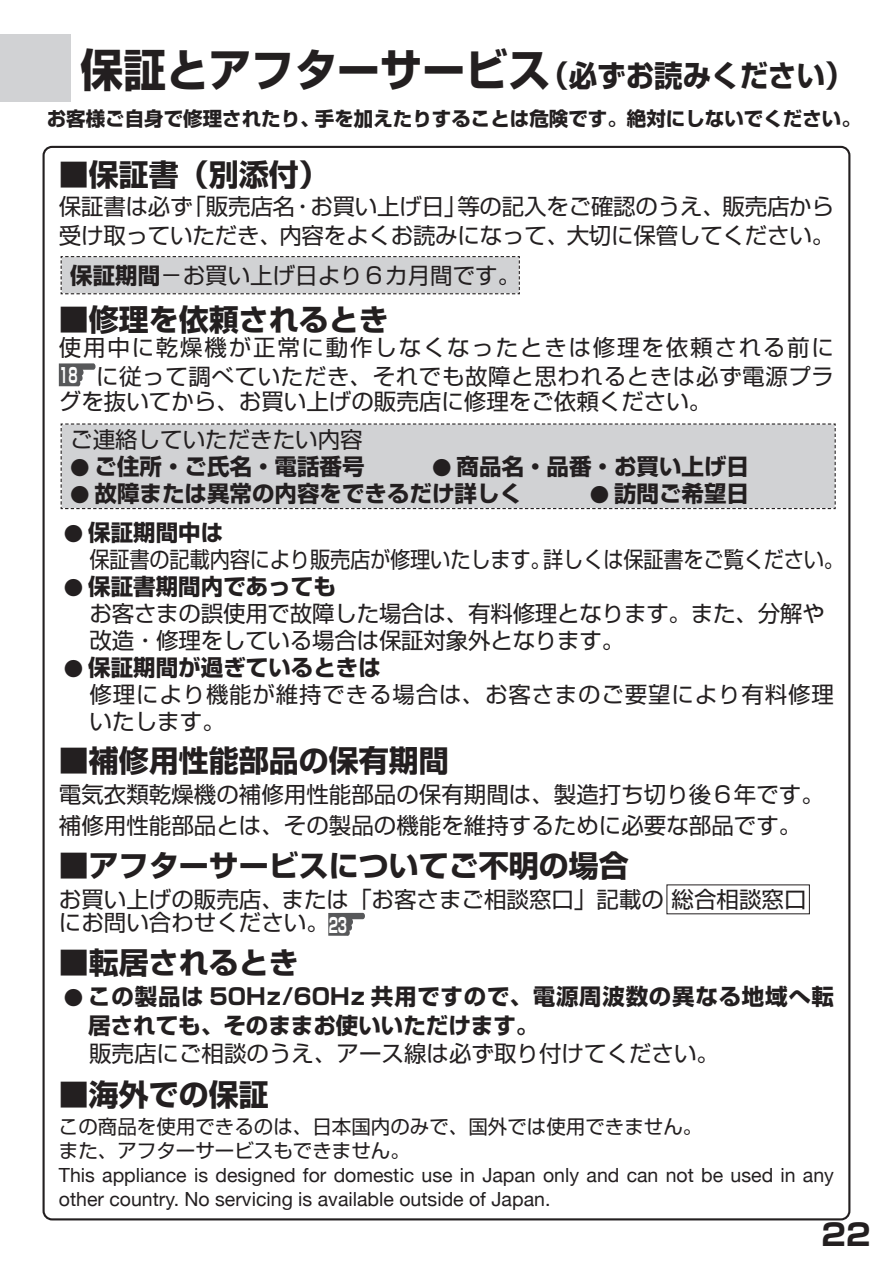
<style>
.page{position:relative;width:893px;height:1263px;background:#fff}
.page>*{position:absolute;margin:0;border:0;box-sizing:border-box;transform-origin:0 0}
.t1{font:700 45px "Shin Go Pro";color:#231f20;scale:.95 1}
.t2{font:700 30px "Shin Go Pro";color:#231f20}
.t3{font:22.5px/27px "Shin Go Pro";color:#231f20}
.t4{font:22.5px/28.5px "Shin Go Pro";letter-spacing:.08em;color:#231f20}
.t5{font:700 22.5px "Shin Go Pro";color:#231f20}
.t6{font:700 22.5px/28.5px "Shin Go Pro";letter-spacing:.03em;color:#231f20}
.t7{font:22.5px/27px "Shin Go Pro";letter-spacing:.035em;color:#231f20}
.t8{font:22.5px/27px "Shin Go Pro";color:#231f20;scale:.9 1}
.t9{font:700 20.25px "Shin Go Pro";color:#fff;scale:.56 1}
.t10{font:19.5px/24px "Helvetica Neue";color:#231f20}
.t11{font:19.5px/24px "Shin Go Pro";color:#231f20}
.t12{font:700 19.5px "Shin Go Pro";color:#231f20}
.s1{font-size:30px}
.s2{font-weight:700}
.s3{font-weight:700;font-size:20.25px;color:#fff}
.s4{font-weight:400;font-size:19.5px}
.s5{font-size:19.5px}
</style>
<div class="page">
<div style="left:0;top:34px;width:70px;height:68px;background:#d1d2d4"></div>
<svg style="left:60px;top:256px;width:460px;height:39px"></svg>
<svg style="left:59px;top:363px;width:37px;height:24px"></svg>
<div style="left:60px;top:423px;width:776px;height:87px;background:#d1d2d4"></div>
<svg style="left:328px;top:913px;width:37px;height:23px"></svg>
<h1 class="t1" style="left:81px;top:34px;width:815px">保証とアフターサービス<span class="s1">（必ずお読みください）</span></h1>
<p class="t12" style="left:47px;top:104px;width:816px">お客様ご自身で修理されたり、手を加えたりすることは危険です。絶対にしないでください。</p>
<h2 class="t2" style="left:59px;top:151px;width:272px">■保証書（別添付）</h2>
<p class="t3" style="left:59px;top:190px;width:777px;line-height:28.5px">保証書は必ず「販売店名・お買い上げ日」等の記入をご確認のうえ、販売店から受け取っていただき、内容をよくお読みになって、大切に保管してください。</p>
<p class="t3" style="left:70px;top:260px;width:452px"><span class="s2">保証期間</span>－お買い上げ日より６カ月間です。</p>
<h2 class="t2" style="left:59px;top:296px;width:331px">■修理を依頼されるとき</h2>
<p class="t4" style="left:59px;top:331px;width:777px">使用中に乾燥機が正常に動作しなくなったときは修理を依頼される前に<br><span class="s3">18</span> に従って調べていただき、それでも故障と思われるときは必ず電源プラ</p>
<p class="t3" style="left:70px;top:380px;width:643px;line-height:37.7px;text-indent:-11px">グを抜いてから、お買い上げの販売店に修理をご依頼ください。ご連絡していただきたい内容</p>
<p class="t5" style="left:70px;top:448px;width:680px"><span class="s4">●</span> ご住所・ご氏名・電話番号　　　<span class="s4">●</span> 商品名・品番・お買い上げ日</p>
<p class="t5" style="left:70px;top:475px;width:680px"><span class="s4">●</span> 故障または異常の内容をできるだけ詳しく　　　<span class="s4">●</span> 訪問ご希望日</p>
<p class="t8" style="left:89px;top:516px;width:840px;text-indent:-26px"><span class="s5">●</span> <span class="s2">保証期間中は<br></span>保証書の記載内容により販売店が修理いたします。詳しくは保証書をご覧ください。</p>
<p class="t3" style="left:89px;top:570px;width:737px;text-indent:-26px"><span class="s5">●</span> <span class="s2">保証書期間内であっても<br></span>お客さまの誤使用で故障した場合は、有料修理となります。また、分解や改造・修理をしている場合は保証対象外となります。</p>
<p class="t7" style="left:89px;top:651px;width:746px;text-indent:-26px"><span class="s5">●</span> <span class="s2">保証期間が過ぎているときは<br></span>修理により機能が維持できる場合は、お客さまのご要望により有料修理いたします。</p>
<h2 class="t2" style="left:59px;top:737px;width:392px">■補修用性能部品の保有期間</h2>
<p class="t3" style="left:59px;top:777px;width:766px;line-height:30.6px">電気衣類乾燥機の補修用性能部品の保有期間は、製造打ち切り後６年です。補修用性能部品とは、その製品の機能を維持するために必要な部品です。</p>
<h2 class="t2" style="left:59px;top:842px;width:572px">■アフターサービスについてご不明の場合</h2>
<p class="t3" style="left:59px;top:886px;width:749px;line-height:22.5px">お買い上げの販売店、または「お客さまご相談窓口」記載の総合相談窓口にお問い合わせください。</p>
<h2 class="t2" style="left:59px;top:939px;width:242px">■転居されるとき</h2>
<p class="t6" style="left:88px;top:980px;width:747px;text-indent:-24px"><span class="s4">●</span> この製品は 50Hz/60Hz 共用ですので、電源周波数の異なる地域へ転居されても、そのままお使いいただけます。</p>
<p class="t3" style="left:89px;top:1037px;width:631px">販売店にご相談のうえ、アース線は必ず取り付けてください。</p>
<h2 class="t2" style="left:59px;top:1071px;width:212px">■海外での保証</h2>
<p class="t11" style="left:59px;top:1112px;width:645px">この商品を使用できるのは、日本国内のみで、国外では使用できません。また、アフターサービスもできません。</p>
<p class="t10" style="left:59px;top:1164px;width:777px">This appliance is designed for domestic use in Japan only and can not be used in any other country. No servicing is available outside of Japan.</p>
<p class="t9" style="left:329px;top:909px;width:34px">23</p>
<h2 class="t2" style="left:821px;top:1211px;width:50px">22</h2>
</div>
